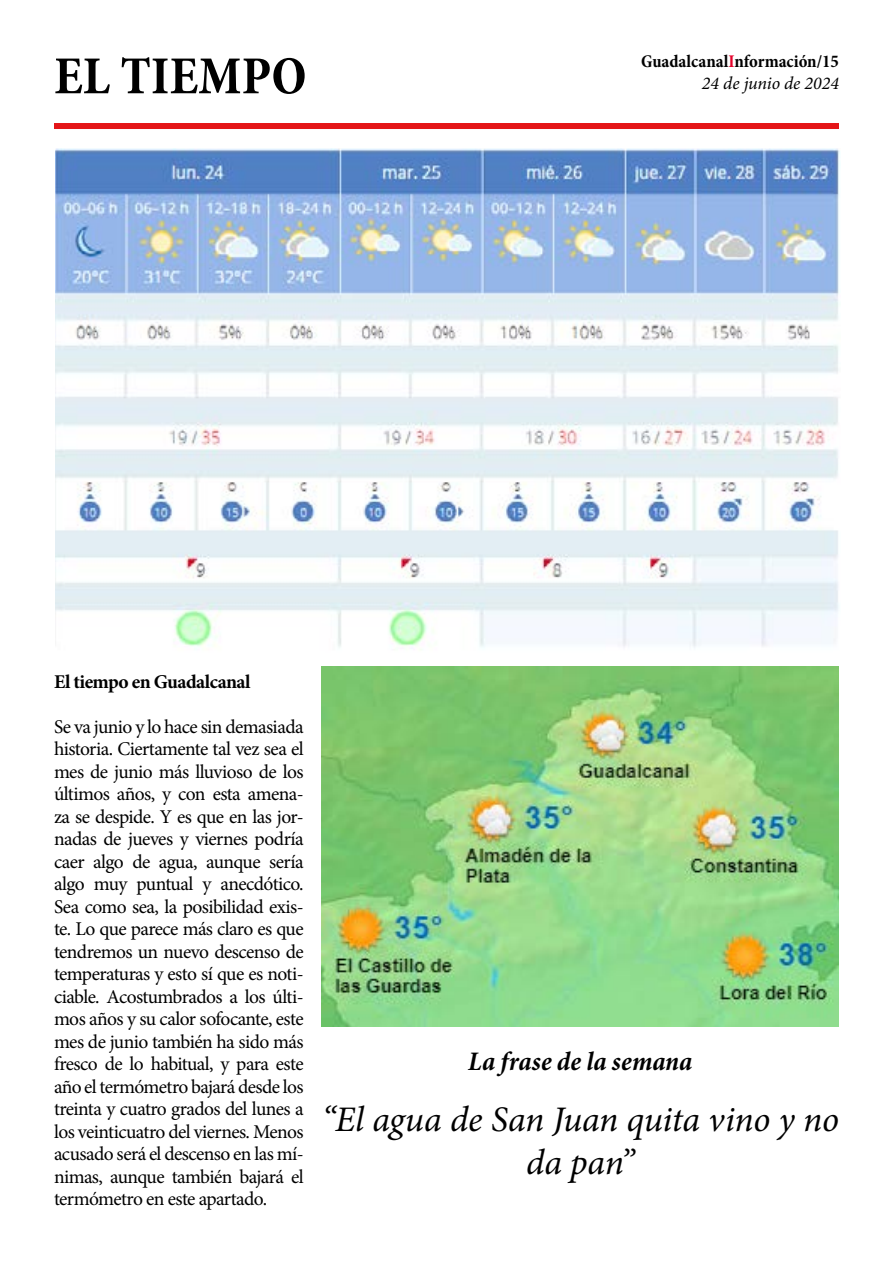
<style>
.page{position:relative;width:893px;height:1263px;background:#fff}
.page>*{position:absolute;margin:0;border:0;box-sizing:border-box;transform-origin:0 0}
.t1{font:700 condensed 54px "Minion Pro";color:#000}
.t2{font:italic 36px/43.2px "Minion Pro";letter-spacing:-.005em;color:#000;text-align:center}
.t3{font:italic 700 condensed 27px "Minion Pro";letter-spacing:.005em;color:#000}
.t4{font:19.5px/22.5px "Minion Pro";letter-spacing:-.03em;color:#000;text-align:justify}
.t5{font:700 19.5px "Minion Pro";letter-spacing:-.025em;color:#000}
.t6{font:700 condensed 18px/21.6px "Minion Pro";color:#000;text-align:right}
.s1{color:#e4032b}
.s2{font-weight:400;font-style:italic;font-stretch:normal}
</style>
<div class="page">
<div style="left:54px;top:123px;width:785px;height:6px;background:#e41518"></div>
<img style="left:55px;top:149px;width:785px;height:501px">
<img style="left:322px;top:666px;width:517px;height:360px">
<h1 class="t1" style="left:54px;top:39px;width:254px">EL TIEMPO</h1>
<p class="t6" style="left:641px;top:50px;width:199px">Guadalcanal<span class="s1">I</span>nformación/15<br><span class="s2">24 de junio de 2024</span></p>
<p class="t5" style="left:54px;top:668px;width:198px">El tiempo en Guadalcanal</p>
<p class="t4" style="left:54px;top:715px;width:251px">Se va junio y lo hace sin demasiada historia. Ciertamente tal vez sea el mes de junio más lluvioso de los últimos años, y con esta amena&shy;za se despide. Y es que en las jor&shy;nadas de jueves y viernes podría caer algo de agua, aunque sería algo muy puntual y anecdótico.<br>Sea como sea, la posibilidad exis&shy;te. Lo que parece más claro es que tendremos un nuevo descenso de temperaturas y esto sí que es noti&shy;ciable. Acostumbrados a los últi&shy;mos años y su calor sofocante, este mes de junio también ha sido más fresco de lo habitual, y para este año el termómetro bajará desde los treinta y cuatro grados del lunes a los veinticuatro del viernes. Menos acusado será el descenso en las mí&shy;nimas, aunque también bajará el termómetro en este apartado.</p>
<h3 class="t3" style="left:468px;top:1042px;width:226px">La frase de la semana</h3>
<h2 class="t2" style="left:322px;top:1098px;width:519px">“El agua de San Juan quita vino y no da pan”</h2>
</div>
